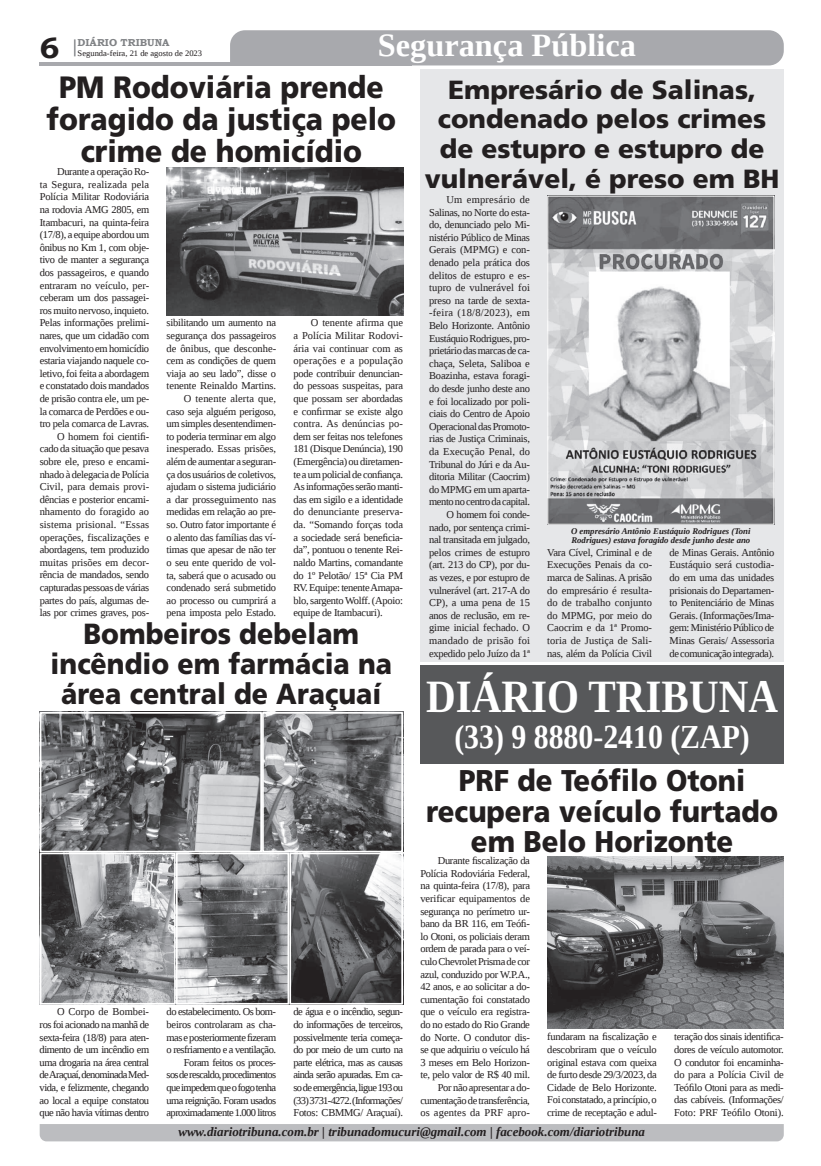
<style>
.page{position:relative;width:821px;height:1166px;background:#fff}
.page>*{position:absolute;margin:0;border:0;box-sizing:border-box;transform-origin:0 0}
.t1{font:700 46.2px "Liberation Serif";color:#fff;scale:.89 1}
.t2{font:700 33.51px "Liberation Serif";color:#fff;scale:.89 1}
.t3{font:700 32.38px "Liberation Serif";color:#fff}
.t4{font:900 30.89px/32.5px "Frutiger LT Std";color:#231f20;text-align:center;scale:.92 1}
.t5{font:900 30.01px/30.3px "Frutiger LT Std";color:#231f20;text-align:center;scale:.92 1}
.t6{font:700 29.31px "Bookman Old Style";color:#231f20}
.t7{font:900 29.14px/30.3px "Frutiger LT Std";color:#231f20;text-align:center;scale:.92 1}
.t8{font:900 26.25px/29.8px "Frutiger LT Std";color:#231f20;text-align:center}
.t9{font:italic 700 12.95px "Liberation Serif";color:#231f20}
.t10{font:10.5px/12.6px "Liberation Serif";letter-spacing:-.025em;color:#231f20;text-align:justify}
.t11{font:10.5px/12.6px "Liberation Serif";letter-spacing:-.045em;color:#231f20;text-align:right}
.t12{font:700 10.06px "Bookman Old Style";color:#808285}
.t13{font:italic 700 8.75px/9.6px "Liberation Serif";color:#231f20}
.t14{font:8.4px "Liberation Serif";color:#231f20}
</style>
<div class="page">
<svg style="left:74px;top:39px;width:2px;height:17px"></svg>
<hr style="left:40px;top:62px;width:372px;height:3px;background:#a8a9ad">
<div style="left:230px;top:30px;width:554px;height:35px;background:#a8a9ad"></div>
<div style="left:40px;top:1124px;width:744px;height:17px;background:#bcbdc0"></div>
<div style="left:420px;top:69px;width:364px;height:592px;background:#e6e7e9"></div>
<img style="left:549px;top:198px;width:223px;height:325px">
<div style="left:547px;top:196px;width:227px;height:329px;border:1px solid #fff"></div>
<img style="left:167px;top:168px;width:236px;height:148px">
<img style="left:547px;top:857px;width:237px;height:172px">
<img style="left:43px;top:715px;width:357px;height:286px">
<div style="left:40px;top:712px;width:222px;height:140px;border:2px solid #fff"></div>
<div style="left:262px;top:712px;width:141px;height:140px;border:2px solid #fff"></div>
<div style="left:40px;top:852px;width:136px;height:152px;border:2px solid #fff"></div>
<div style="left:176px;top:852px;width:113px;height:152px;border:2px solid #fff"></div>
<div style="left:289px;top:852px;width:114px;height:152px;border:2px solid #fff"></div>
<div style="left:420px;top:665px;width:364px;height:99px;background:#57585a"></div>
<h3 class="t3" style="left:378px;top:24px;width:260px">Segurança Pública</h3>
<h3 class="t4" style="left:47px;top:70px;width:381px">PM Rodoviária prende foragido da justiça pelo crime de homicídio</h3>
<p class="t12" style="left:78px;top:35px;width:93px">DIÁRIO TRIBUNA</p>
<h3 class="t6" style="left:40px;top:27px;width:21px">6</h3>
<p class="t14" style="left:78px;top:48px;width:126px">Segunda-feira, 21 de agosto de 2023</p>
<h3 class="t8" style="left:425px;top:74px;width:356px">Empresário de Salinas, condenado pelos crimes de estupro e estupro de vulnerável, é preso em BH</h3>
<p class="t10" style="left:429px;top:193px;width:102px;text-align:right">Um empresário de<br>Salinas, no Norte do esta&shy;do, denunciado pelo Mi&shy;nistério Público de Minas<br>Gerais (MPMG) e con&shy;denado pela prática dos delitos de estupro e es&shy;tupro de vulnerável foi preso na tarde de sexta--feira (18/8/2023), em<br>Belo Horizonte. Antônio<br>Eustáquio Rodrigues, pro&shy;prietário das marcas de ca&shy;chaça, Seleta, Saliboa e<br>Boazinha, estava foragi&shy;do desde junho deste ano e foi localizado por poli&shy;ciais do Centro de Apoio<br>Operacional das Promoto&shy;rias de Justiça Criminais, da Execução Penal, do<br>Tribunal do Júri e da Au&shy;ditoria Militar (Caocrim) do MPMG em um aparta&shy;mento no centro da capital.<br>O homem foi conde&shy;nado, por sentença crimi&shy;nal transitada em julgado, pelos crimes de estupro (art. 213 do CP), por du&shy;as vezes, e por estupro de vulnerável (art. 217-A do<br>CP), a uma pena de 15 anos de reclusão, em re&shy;gime inicial fechado. O mandado de prisão foi expedido pelo Juízo da 1ª</p>
<p class="t10" style="left:40px;top:165px;width:111px;text-align:right">Durante a operação Ro-<br>ta Segura, realizada pela<br>Polícia Militar Rodoviária na rodovia AMG 2805, em<br>Itambacuri, na quinta-feira (17/8), a equipe abordou um ônibus no Km 1, com obje&shy;tivo de manter a segurança dos passageiros, e quando entraram no veículo, per&shy;ceberam um dos passagei&shy;ros muito nervoso, inquieto.<br>Pelas informações prelimi&shy;nares, que um cidadão com envolvimento em homicídio estaria viajando naquele co&shy;letivo, foi feita a abordagem e constatado dois mandados de prisão contra ele, um pe&shy;la comarca de Perdões e ou&shy;tro pela comarca de Lavras.<br>O homem foi cientifi&shy;cado da situação que pesava sobre ele, preso e encami&shy;nhado à delegacia de Polícia<br>Civil, para demais provi&shy;dências e posterior encami&shy;nhamento do foragido ao sistema prisional. “Essas operações, fiscalizações e abordagens, tem produzido muitas prisões em decor&shy;rência de mandados, sendo capturadas pessoas de várias partes do país, algumas de&shy;las por crimes graves, pos-</p>
<p class="t10" style="left:167px;top:317px;width:111px;text-align:right">sibilitando um aumento na segurança dos passageiros de ônibus, que desconhe&shy;cem as condições de quem viaja ao seu lado”, disse o tenente Reinaldo Martins.<br>O tenente alerta que, caso seja alguém perigoso, um simples desentendimen&shy;to poderia terminar em algo inesperado. Essas prisões, além de aumentar a seguran&shy;ça dos usuários de coletivos, ajudam o sistema judiciário a dar prosseguimento nas medidas em relação ao pre&shy;so. Outro fator importante é o alento das famílias das ví&shy;timas que apesar de não ter o seu ente querido de vol&shy;ta, saberá que o acusado ou condenado será submetido ao processo ou cumprirá a pena imposta pelo Estado.</p>
<p class="t10" style="left:293px;top:317px;width:111px;text-indent:17px">O tenente afirma que a Polícia Militar Rodovi&shy;ária vai continuar com as operações e a população pode contribuir denuncian&shy;do pessoas suspeitas, para que possam ser abordadas e confirmar se existe algo contra. As denúncias po&shy;dem ser feitas nos telefones 181 (Disque Denúncia), 190 (Emergência) ou diretamen&shy;te a um policial de confiança.<br>As informações serão manti&shy;das em sigilo e a identidade do denunciante preserva&shy;da. “Somando forças toda a sociedade será beneficia&shy;da”, pontuou o tenente Rei&shy;naldo Martins, comandante do 1º Pelotão/ 15ª Cia PM RV. Equipe: tenente Arnapa&shy;blo, sargento Wolff. (Apoio: equipe de Itambacuri).</p>
<p class="t13" style="left:571px;top:526px;width:181px">O empresário Antônio Eustáquio Rodrigues (Toni<br>Rodrigues) estava foragido desde junho deste ano</p>
<p class="t10" style="left:547px;top:546px;width:106px">Vara Cível, Criminal e de Execuções Penais da co&shy;marca de Salinas. A prisão do empresário é resulta&shy;do de trabalho conjunto do MPMG, por meio do Caocrim e da 1ª Promo&shy;toria de Justiça de Sali&shy;nas, além da Polícia Civil</p>
<p class="t10" style="left:669px;top:546px;width:106px">de Minas Gerais. Antônio Eustáquio será custodia&shy;do em uma das unidades prisionais do Departamen&shy;to Penitenciário de Minas Gerais. (Informações/Ima&shy;gem: Ministério Público de Minas Gerais/ Assessoria de comunicação integrada).</p>
<h3 class="t7" style="left:51px;top:618px;width:373px">Bombeiros debelam incêndio em farmácia na área central de Araçuaí</h3>
<h1 class="t1" style="left:426px;top:665px;width:397px">DIÁRIO TRIBUNA</h1>
<h2 class="t2" style="left:454px;top:714px;width:333px">(33) 9 8880-2410 (ZAP)</h2>
<p class="t10" style="left:40px;top:1005px;width:111px;text-indent:17px">O Corpo de Bombei&shy;ros foi acionado na manhã de sexta-feira (18/8) para aten&shy;dimento de um incêndio em uma drogaria na área central de Araçuaí, denominada Med&shy;vida, e felizmente, chegando ao local a equipe constatou que não havia vítimas dentro</p>
<p class="t11" style="left:167px;top:1005px;width:111px">do estabelecimento. Os bom&shy;beiros controlaram as cha&shy;mas e posteriormente fizeram o resfriamento e a ventilação.<br>Foram feitos os proces-<br>sos de rescaldo, procedimentos que impedem que o fogo tenha uma reignição. Foram usados aproximadamente 1.000 litros</p>
<p class="t10" style="left:293px;top:1005px;width:111px">de água e o incêndio, segun&shy;do informações de terceiros, possivelmente teria começa&shy;do por meio de um curto na parte elétrica, mas as causas ainda serão apuradas. Em ca&shy;so de emergência, ligue 193 ou (33) 3731-4272. (Informações/ Fotos: CBMMG/ Araçuaí).</p>
<h3 class="t5" style="left:426px;top:765px;width:384px">PRF de Teófilo Otoni recupera veículo furtado em Belo Horizonte</h3>
<p class="t10" style="left:420px;top:854px;width:111px;text-align:right">Durante fiscalização da<br>Polícia Rodoviária Federal, na quinta-feira (17/8), para verificar equipamentos de segurança no perímetro ur&shy;bano da BR 116, em Teófi&shy;lo Otoni, os policiais deram ordem de parada para o veí&shy;culo Chevrolet Prisma de cor azul, conduzido por W.P.A.,<br>42 anos, e ao solicitar a do&shy;cumentação foi constatado que o veículo era registra&shy;do no estado do Rio Grande do Norte. O condutor dis&shy;se que adquiriu o veículo há<br>3 meses em Belo Horizon&shy;te, pelo valor de R$ 40 mil.<br>Por não apresentar a do&shy;cumentação de transferência, os agentes da PRF apro-</p>
<p class="t10" style="left:547px;top:1030px;width:111px">fundaram na fiscalização e descobriram que o veículo original estava com queixa de furto desde 29/3/2023, da Cidade de Belo Horizonte.<br>Foi constatado, a princípio, o crime de receptação e adul-</p>
<p class="t10" style="left:674px;top:1030px;width:111px">teração dos sinais identifica&shy;dores de veículo automotor.<br>O condutor foi encaminha&shy;do para a Polícia Civil de Teófilo Otoni para as medi&shy;das cabíveis. (Informações/ Foto: PRF Teófilo Otoni).</p>
<p class="t9" style="left:178px;top:1123px;width:468px">www.diariotribuna.com.br | tribunadomucuri@gmail.com | facebook.com/diariotribuna</p>
</div>
